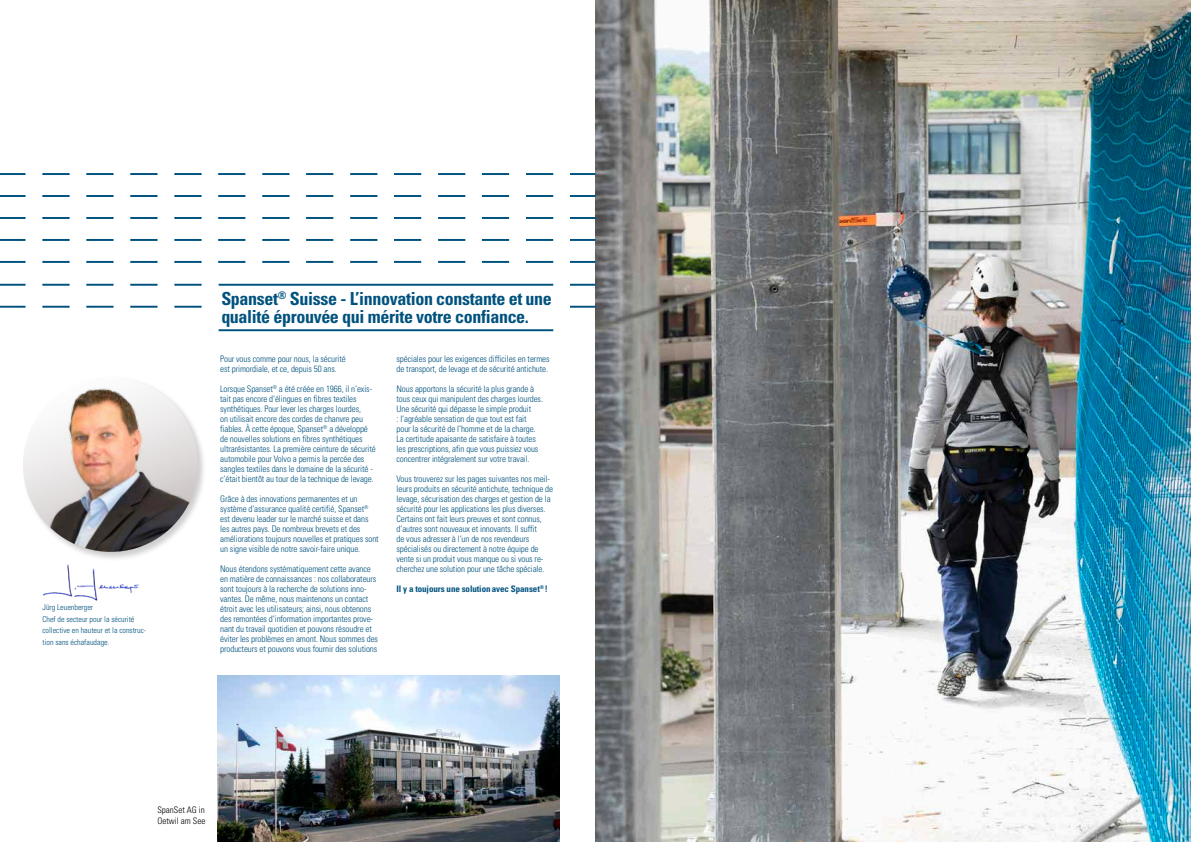
<style>
.page{position:relative;width:1191px;height:842px;background:#fff}
.page>*{position:absolute;margin:0;border:0;box-sizing:border-box;transform-origin:0 0}
.t1{font:700 condensed 18px/18px "Univers LT Std";letter-spacing:-.02em;color:#00527e}
.t2{font:300 condensed 9px/10px "Univers LT Std";letter-spacing:-.01em;color:#00527e}
.t3{font:700 condensed 9px "Univers LT Std";letter-spacing:-.01em;color:#00527e}
.t4{font:300 condensed 9px/11px "Univers LT Std";color:#000}
.t5{font:300 condensed 8px/11.5px "Univers LT Std";color:#00527e}
</style>
<div class="page">
<img style="left:217px;top:675px;width:342px;height:167px">
<img style="left:595px;top:0;width:596px;height:842px">
<hr style="left:219px;top:329px;width:334px;height:2px;background:#00527e">
<hr style="left:219px;top:284px;width:334px;height:2px;background:#00527e">
<hr style="left:570px;top:173px;width:25px;height:2px;background:#00527e">
<hr style="left:570px;top:195px;width:25px;height:2px;background:#00527e">
<hr style="left:570px;top:306px;width:25px;height:2px;background:#00527e">
<hr style="left:570px;top:284px;width:25px;height:2px;background:#00527e">
<hr style="left:570px;top:261px;width:25px;height:2px;background:#00527e">
<hr style="left:570px;top:239px;width:25px;height:2px;background:#00527e">
<hr style="left:570px;top:217px;width:25px;height:2px;background:#00527e">
<hr style="left:0;top:173px;width:26px;height:2px;background:#00527e">
<hr style="left:0;top:195px;width:26px;height:2px;background:#00527e">
<hr style="left:0;top:239px;width:26px;height:2px;background:#00527e">
<hr style="left:0;top:217px;width:26px;height:2px;background:#00527e">
<hr style="left:0;top:261px;width:26px;height:2px;background:#00527e">
<hr style="left:0;top:284px;width:26px;height:2px;background:#00527e">
<hr style="left:0;top:306px;width:26px;height:2px;background:#00527e">
<hr style="left:306px;top:173px;width:27px;height:2px;background:#00527e">
<hr style="left:42px;top:173px;width:28px;height:2px;background:#00527e">
<hr style="left:306px;top:195px;width:27px;height:2px;background:#00527e">
<hr style="left:42px;top:195px;width:28px;height:2px;background:#00527e">
<hr style="left:306px;top:261px;width:27px;height:2px;background:#00527e">
<hr style="left:42px;top:261px;width:28px;height:2px;background:#00527e">
<hr style="left:306px;top:239px;width:27px;height:2px;background:#00527e">
<hr style="left:42px;top:239px;width:28px;height:2px;background:#00527e">
<hr style="left:306px;top:217px;width:27px;height:2px;background:#00527e">
<hr style="left:42px;top:217px;width:28px;height:2px;background:#00527e">
<hr style="left:350px;top:173px;width:27px;height:2px;background:#00527e">
<hr style="left:86px;top:173px;width:28px;height:2px;background:#00527e">
<hr style="left:350px;top:195px;width:27px;height:2px;background:#00527e">
<hr style="left:86px;top:195px;width:28px;height:2px;background:#00527e">
<hr style="left:350px;top:261px;width:27px;height:2px;background:#00527e">
<hr style="left:86px;top:261px;width:28px;height:2px;background:#00527e">
<hr style="left:350px;top:239px;width:27px;height:2px;background:#00527e">
<hr style="left:86px;top:239px;width:28px;height:2px;background:#00527e">
<hr style="left:350px;top:217px;width:27px;height:2px;background:#00527e">
<hr style="left:86px;top:217px;width:28px;height:2px;background:#00527e">
<hr style="left:394px;top:173px;width:27px;height:2px;background:#00527e">
<hr style="left:130px;top:173px;width:27px;height:2px;background:#00527e">
<hr style="left:394px;top:195px;width:27px;height:2px;background:#00527e">
<hr style="left:130px;top:195px;width:27px;height:2px;background:#00527e">
<hr style="left:394px;top:261px;width:27px;height:2px;background:#00527e">
<hr style="left:130px;top:261px;width:27px;height:2px;background:#00527e">
<hr style="left:394px;top:239px;width:27px;height:2px;background:#00527e">
<hr style="left:130px;top:239px;width:27px;height:2px;background:#00527e">
<hr style="left:394px;top:217px;width:27px;height:2px;background:#00527e">
<hr style="left:130px;top:217px;width:27px;height:2px;background:#00527e">
<hr style="left:438px;top:173px;width:27px;height:2px;background:#00527e">
<hr style="left:174px;top:173px;width:28px;height:2px;background:#00527e">
<hr style="left:438px;top:195px;width:27px;height:2px;background:#00527e">
<hr style="left:174px;top:195px;width:28px;height:2px;background:#00527e">
<hr style="left:438px;top:261px;width:27px;height:2px;background:#00527e">
<hr style="left:174px;top:261px;width:28px;height:2px;background:#00527e">
<hr style="left:438px;top:239px;width:27px;height:2px;background:#00527e">
<hr style="left:174px;top:239px;width:28px;height:2px;background:#00527e">
<hr style="left:438px;top:217px;width:27px;height:2px;background:#00527e">
<hr style="left:174px;top:217px;width:28px;height:2px;background:#00527e">
<hr style="left:482px;top:173px;width:27px;height:2px;background:#00527e">
<hr style="left:218px;top:173px;width:27px;height:2px;background:#00527e">
<hr style="left:482px;top:195px;width:27px;height:2px;background:#00527e">
<hr style="left:218px;top:195px;width:27px;height:2px;background:#00527e">
<hr style="left:482px;top:261px;width:27px;height:2px;background:#00527e">
<hr style="left:218px;top:261px;width:27px;height:2px;background:#00527e">
<hr style="left:482px;top:239px;width:27px;height:2px;background:#00527e">
<hr style="left:218px;top:239px;width:27px;height:2px;background:#00527e">
<hr style="left:482px;top:217px;width:27px;height:2px;background:#00527e">
<hr style="left:218px;top:217px;width:27px;height:2px;background:#00527e">
<hr style="left:526px;top:173px;width:27px;height:2px;background:#00527e">
<hr style="left:262px;top:173px;width:27px;height:2px;background:#00527e">
<hr style="left:526px;top:195px;width:27px;height:2px;background:#00527e">
<hr style="left:262px;top:195px;width:27px;height:2px;background:#00527e">
<hr style="left:526px;top:261px;width:27px;height:2px;background:#00527e">
<hr style="left:262px;top:261px;width:27px;height:2px;background:#00527e">
<hr style="left:526px;top:239px;width:27px;height:2px;background:#00527e">
<hr style="left:262px;top:239px;width:27px;height:2px;background:#00527e">
<hr style="left:526px;top:217px;width:27px;height:2px;background:#00527e">
<hr style="left:262px;top:217px;width:27px;height:2px;background:#00527e">
<hr style="left:42px;top:306px;width:28px;height:2px;background:#00527e">
<hr style="left:42px;top:284px;width:28px;height:2px;background:#00527e">
<hr style="left:86px;top:306px;width:28px;height:2px;background:#00527e">
<hr style="left:86px;top:284px;width:28px;height:2px;background:#00527e">
<hr style="left:130px;top:306px;width:27px;height:2px;background:#00527e">
<hr style="left:130px;top:284px;width:27px;height:2px;background:#00527e">
<hr style="left:174px;top:306px;width:28px;height:2px;background:#00527e">
<hr style="left:174px;top:284px;width:28px;height:2px;background:#00527e">
<div style="left:22px;top:376px;width:185px;height:185px;background:#000;opacity:.2"></div>
<img style="left:38px;top:558px;width:111px;height:43px">
<img style="left:27px;top:379px;width:168px;height:173px">
<p class="t5" style="left:43px;top:601px;width:105px">Jürg Leuenberger<br>Chef de secteur pour la sécurité collective en hauteur et la construc&shy;tion sans échafaudage.</p>
<h1 class="t1" style="left:221px;top:289px;width:332px">Spanset<sup>®</sup> Suisse - L’innovation constante et une qualité éprouvée qui mérite votre confiance.</h1>
<p class="t2" style="left:220px;top:354px;width:127px">Pour vous comme pour nous, la sécurité est primordiale, et ce, depuis 50 ans.</p>
<p class="t2" style="left:220px;top:384px;width:157px">Lorsque Spanset<sup>®</sup> a été créée en 1966, il n‘exis&shy;tait pas encore d‘élingues en fibres textiles synthétiques. Pour lever les charges lourdes,<br>on utilisait encore des cordes de chanvre peu fiables. À cette époque, Spanset<sup>®</sup> a développé de nouvelles solutions en fibres synthétiques ultrarésistantes. La première ceinture de sécurité automobile pour Volvo a permis la percée des sangles textiles dans le domaine de la sécurité - c‘était bientôt au tour de la technique de levage.</p>
<p class="t2" style="left:220px;top:494px;width:160px">Grâce à des innovations permanentes et un système d‘assurance qualité certifié, Spanset<sup>® </sup>est devenu leader sur le marché suisse et dans les autres pays. De nombreux brevets et des améliorations toujours nouvelles et pratiques sont un signe visible de notre savoir-faire unique.</p>
<p class="t2" style="left:220px;top:564px;width:159px">Nous étendons systématiquement cette avance en matière de connaissances : nos collaborateurs sont toujours à la recherche de solutions inno&shy;vantes. De même, nous maintenons un contact étroit avec les utilisateurs; ainsi, nous obtenons des remontées d‘information importantes prove&shy;nant du travail quotidien et pouvons résoudre et éviter les problèmes en amont. Nous sommes des producteurs et pouvons vous fournir des solutions</p>
<p class="t2" style="left:396px;top:354px;width:155px">spéciales pour les exigences difficiles en termes de transport, de levage et de sécurité antichute.</p>
<p class="t2" style="left:396px;top:384px;width:148px">Nous apportons la sécurité la plus grande à tous ceux qui manipulent des charges lourdes.<br>Une sécurité qui dépasse le simple produit<br>: l‘agréable sensation de que tout est fait pour la sécurité de l‘homme et de la charge.<br>La certitude apaisante de satisfaire à toutes les prescriptions, afin que vous puissiez vous concentrer intégralement sur votre travail.</p>
<p class="t2" style="left:396px;top:474px;width:158px">Vous trouverez sur les pages suivantes nos meil&shy;leurs produits en sécurité antichute, technique de levage, sécurisation des charges et gestion de la sécurité pour les applications les plus diverses.<br>Certains ont fait leurs preuves et sont connus, d‘autres sont nouveaux et innovants. Il suffit<br>de vous adresser à l‘un de nos revendeurs spécialisés ou directement à notre équipe de vente si un produit vous manque ou si vous re&shy;cherchez une solution pour une tâche spéciale.</p>
<p class="t3" style="left:396px;top:583px;width:153px">Il y a toujours une solution avec Spanset<sup>®</sup>!</p>
<p class="t4" style="left:157px;top:804px;width:49px">SpanSet AG in<br>Oetwil am See</p>
</div>
